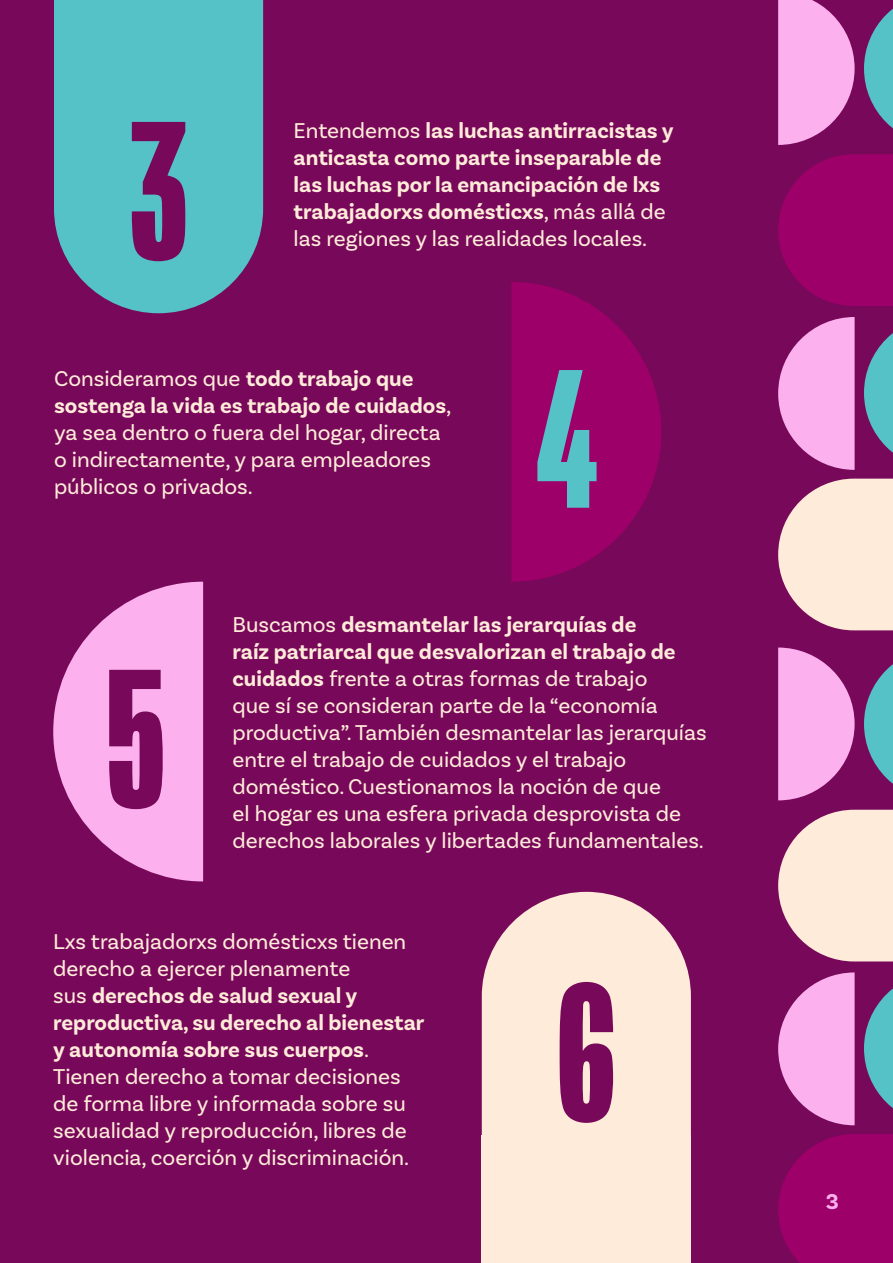
<style>
.page{position:relative;width:893px;height:1263px;background:#780859}
.page>*{position:absolute;margin:0;border:0;box-sizing:border-box;transform-origin:0 0}
.t1{font:700 202.5px "Mongoose";color:#780859}
.t2{font:700 202.5px "Mongoose";color:#54c2c7}
.t3{font:22.5px/27px "Basic Sans";color:#ffebd9}
.t4{font:700 22.5px/27px "Basic Sans";color:#ffebd9}
.t5{font:700 22.5px "Basic Sans";color:#fcb0ed}
.s1{font-weight:400}
.s2{font-weight:700}
</style>
<div class="page">
<svg style="left:864px;top:664px;width:29px;height:120px"></svg>
<svg style="left:778px;top:810px;width:115px;height:151px;background:#ebcac6"></svg>
<svg style="left:778px;top:647px;width:77px;height:153px"></svg>
<svg style="left:778px;top:1134px;width:115px;height:129px;background:#990067"></svg>
<svg style="left:864px;top:988px;width:29px;height:120px"></svg>
<svg style="left:778px;top:972px;width:77px;height:153px"></svg>
<svg style="left:864px;top:8px;width:29px;height:121px"></svg>
<svg style="left:778px;top:154px;width:115px;height:152px;background:#980166"></svg>
<svg style="left:778px;top:0;width:77px;height:145px"></svg>
<svg style="left:778px;top:479px;width:115px;height:151px;background:#ebcac6"></svg>
<svg style="left:864px;top:333px;width:29px;height:120px"></svg>
<svg style="left:778px;top:317px;width:77px;height:153px"></svg>
<svg style="left:54px;top:0;width:209px;height:313px;background:#56b4bf"></svg>
<svg style="left:53px;top:582px;width:150px;height:299px"></svg>
<svg style="left:482px;top:892px;width:209px;height:243px;background:#f2d6cd"></svg>
<div style="left:482px;top:1135px;width:209px;height:128px;background:#ffebd9"></div>
<svg style="left:511px;top:282px;width:150px;height:300px"></svg>
<h1 class="t1" style="left:128px;top:76px;width:62px">3</h1>
<p class="t4" style="left:294px;top:117px;width:382px"><span class="s1">Entendemos</span> las luchas antirracistas y anticasta como parte inseparable de las luchas por la emancipación de lxs trabajadorxs domésticxs<span class="s1">, más allá de</span></p>
<p class="t3" style="left:294px;top:225px;width:355px">las regiones y las realidades locales.</p>
<p class="t3" style="left:54px;top:365px;width:399px">Consideramos que <span class="s2">todo trabajo que sostenga la vida es trabajo de cuidados</span>, ya sea dentro o fuera del hogar, directa o indirectamente, y para empleadores públicos o privados.</p>
<h1 class="t2" style="left:536px;top:324px;width:62px">4</h1>
<h1 class="t1" style="left:106px;top:624px;width:62px">5</h1>
<p class="t3" style="left:232px;top:611px;width:476px">Buscamos <span class="s2">desmantelar las jerarquías de<br>raíz patriarcal que desvalorizan el trabajo de cuidados</span> frente a otras formas de trabajo<br>que sí se consideran parte de la “economía productiva”. También desmantelar las jerarquías entre el trabajo de cuidados y el trabajo doméstico. Cuestionamos la noción de que<br>el hogar es una esfera privada desprovista de derechos laborales y libertades fundamentales.</p>
<p class="t3" style="left:53px;top:928px;width:373px">Lxs trabajadorxs domésticxs tienen derecho a ejercer plenamente<br>sus <span class="s2">derechos de salud sexual y reproductiva, su derecho al bienestar y autonomía sobre sus cuerpos</span>.<br>Tienen derecho a tomar decisiones de forma libre y informada sobre su sexualidad y reproducción, libres de violencia, coerción y discriminación.</p>
<h1 class="t1" style="left:556px;top:938px;width:62px">6</h1>
<p class="t5" style="left:826px;top:1188px;width:15px">3</p>
</div>
